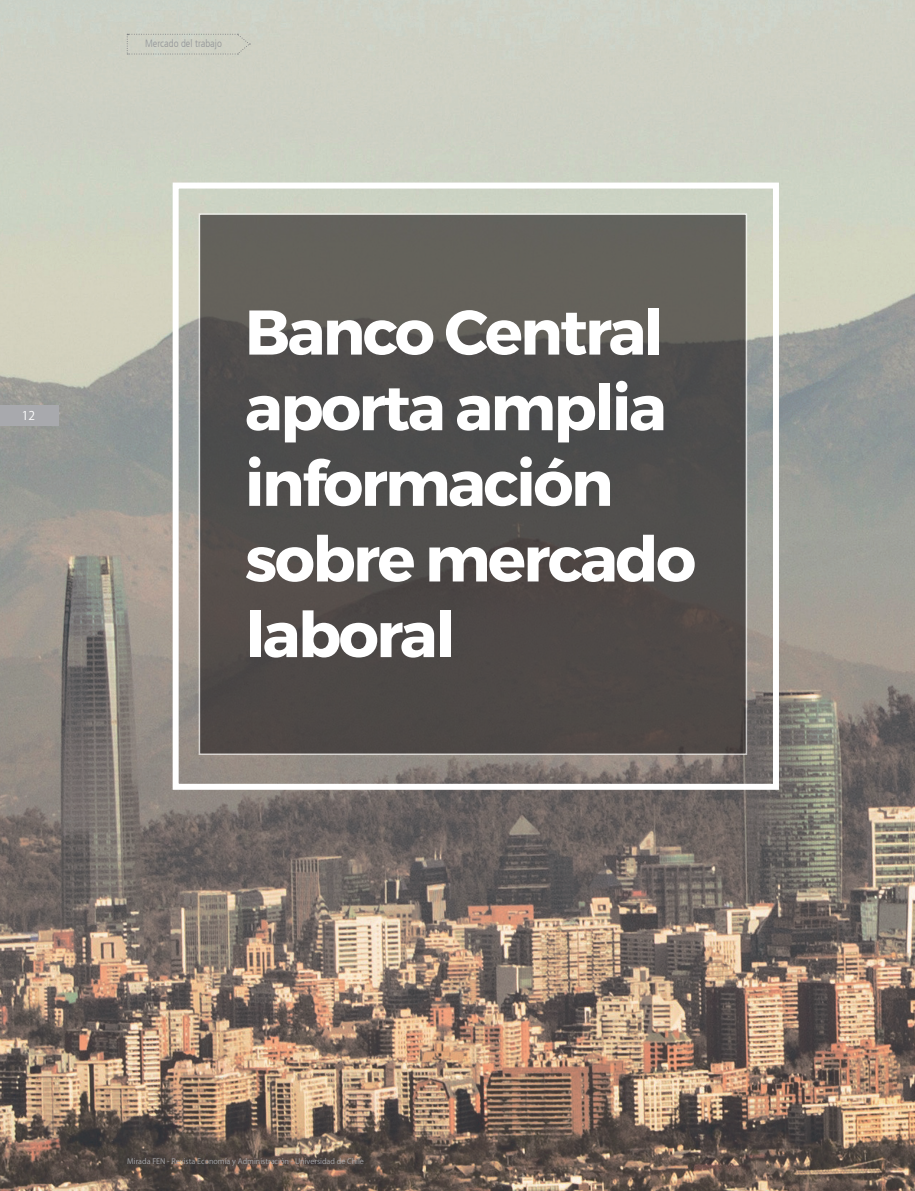
<style>
.page{position:relative;width:915px;height:1191px;background:#fff}
.page>*{position:absolute;margin:0;border:0;box-sizing:border-box;transform-origin:0 0}
.cita{font:700 63px/75.6px "Montserrat";letter-spacing:-.04em;color:#fff}
.t1{font:12px "Koz Go Pr 6 N";color:#fff}
.t2{font:300 condensed 10.5px "Frutiger LT";color:#939598}
.t3{font:7.5px "Koz Go Pr 6 N";color:#a8a9ad}
</style>
<div class="page">
<img style="left:0;top:0;width:914px;height:1191px">
<div style="left:199px;top:214px;width:547px;height:540px;background:linear-gradient(to bottom,#5e5e59,#484342)"></div>
<div style="left:198px;top:213px;width:549px;height:542px;border:2px solid #fff"></div>
<div style="left:172px;top:182px;width:606px;height:608px;border:6px solid #fff"></div>
<div style="left:0;top:405px;width:59px;height:21px;background:#a8a9ad"></div>
<svg style="left:127px;top:34px;width:123px;height:21px"></svg>
<p class="t1" style="left:22px;top:409px;width:15px">12</p>
<h3 class="t2" style="left:145px;top:38px;width:78px">Mercado del trabajo</h3>
<p class="cita" style="left:245px;top:295px;width:452px">Banco Central aporta amplia información sobre mercado laboral</p>
<p class="t3" style="left:127px;top:1157px;width:238px">Mirada FEN - Revista Economía y Administración - Universidad de Chile</p>
</div>
